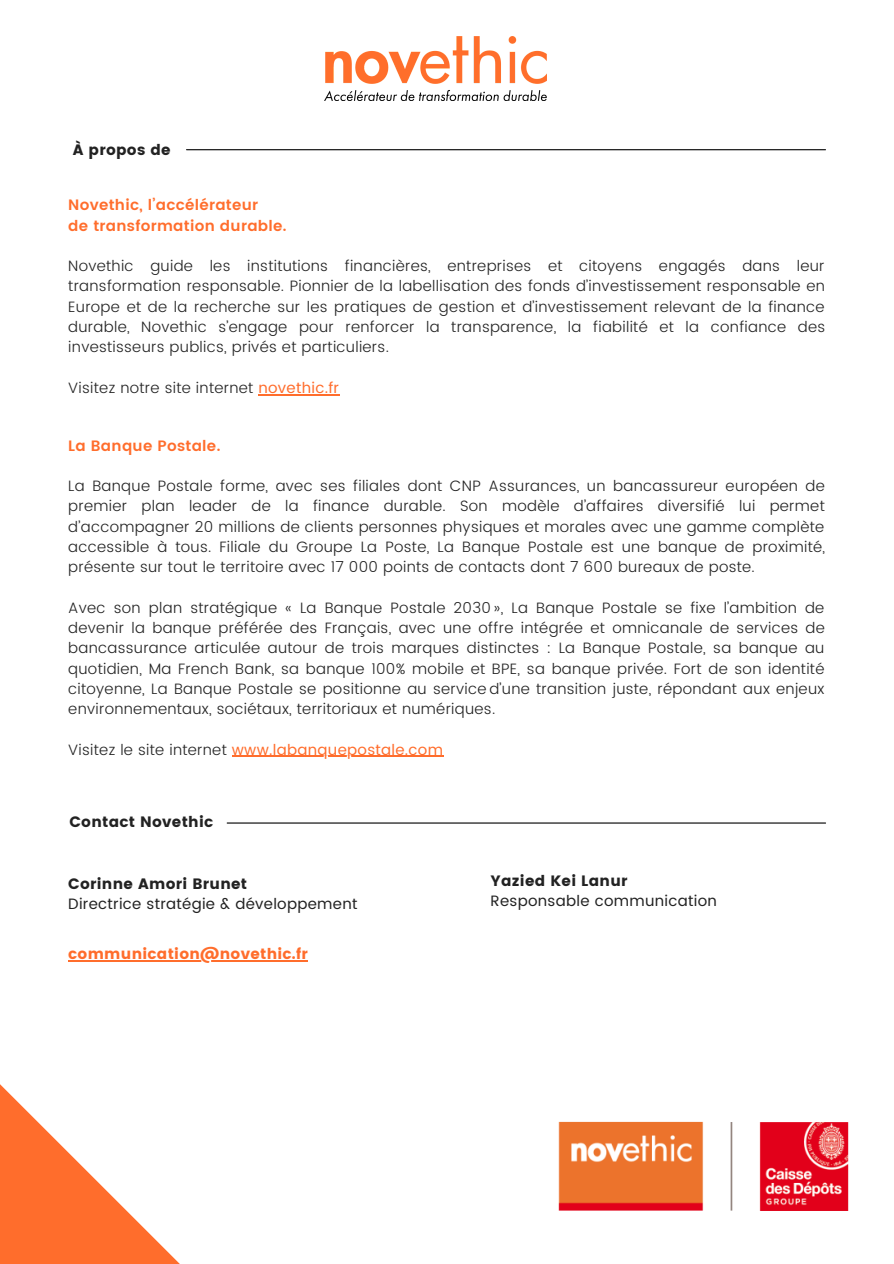
<style>
.page{position:relative;width:894px;height:1264px;background:#fff}
.page>*{position:absolute;margin:0;border:0;box-sizing:border-box;transform-origin:0 0}
.t1{font:300 15px/20.2px "Poppins";letter-spacing:.02em;color:#222;text-align:justify}
.t2{font:600 15px "Poppins";letter-spacing:.02em;color:#ff6d2c}
.t3{font:15px "Poppins";letter-spacing:.02em;color:#222}
.t4{font:15px "Poppins";letter-spacing:.02em;color:#222}
.t5{font:15px "Poppins";letter-spacing:.02em;color:#ff6d2c}
.t6{font:15px "Poppins";letter-spacing:.02em;color:#ff6d2c}
.s1{font-weight:400;color:#ff6d2c}
.s2{font-weight:300;color:#222}
</style>
<div class="page">
<svg style="left:0;top:1084px;width:179px;height:179px"></svg>
<img style="left:558px;top:1121px;width:291px;height:90px">
<hr style="left:258px;top:394px;width:81px;height:1px;background:#ff6d2c">
<hr style="left:232px;top:755px;width:211px;height:2px;background:#ff6d2c">
<hr style="left:227px;top:822px;width:598px;height:1px;background:#000">
<hr style="left:186px;top:149px;width:639px;height:1px;background:#000">
<hr style="left:68px;top:960px;width:240px;height:1px;background:#ff6d2c">
<img style="left:324px;top:36px;width:222px;height:64px">
<p class="t4" style="left:73px;top:141px;width:99px">À propos de</p>
<p class="t2" style="left:68px;top:196px;width:191px">Novethic, l’accélérateur</p>
<p class="t2" style="left:68px;top:217px;width:220px">de transformation durable.</p>
<p class="t1" style="left:68px;top:256px;width:758px">Novethic guide les institutions financières, entreprises et citoyens engagés dans leur transformation responsable. Pionnier de la labellisation des fonds d’investissement responsable en Europe et de la recherche sur les pratiques de gestion et d’investissement relevant de la finance durable, Novethic s’engage pour renforcer la transparence, la fiabilité et la confiance des investisseurs publics, privés et particuliers.</p>
<p class="t1" style="left:68px;top:377px;width:272px">Visitez notre site internet <span class="s1">novethic.fr</span></p>
<p class="t2" style="left:68px;top:436px;width:153px">La Banque Postale.</p>
<p class="t1" style="left:68px;top:476px;width:758px">La Banque Postale forme, avec ses filiales dont CNP Assurances, un bancassureur européen de premier plan leader de la finance durable. Son modèle d’affaires diversifié lui permet d’accompagner 20 millions de clients personnes physiques et morales avec une gamme complète accessible à tous. Filiale du Groupe La Poste, La Banque Postale est une banque de proximité, présente sur tout le territoire avec 17 000 points de contacts dont 7 600 bureaux de poste.</p>
<p class="t1" style="left:68px;top:597px;width:758px">Avec son plan stratégique « La Banque Postale 2030 », La Banque Postale se fixe l’ambition de devenir la banque préférée des Français, avec une offre intégrée et omnicanale de services de bancassurance articulée autour de trois marques distinctes : La Banque Postale, sa banque au quotidien, Ma French Bank, sa banque 100% mobile et BPE, sa banque privée. Fort de son identité citoyenne, La Banque Postale se positionne au service d’une transition juste, répondant aux enjeux environnementaux, sociétaux, territoriaux et numériques.</p>
<p class="t5" style="left:68px;top:740px;width:376px"><span class="s2">Visitez le site internet</span> www.labanquepostale.com</p>
<p class="t4" style="left:69px;top:812px;width:145px">Contact Novethic</p>
<p class="t4" style="left:68px;top:874px;width:180px">Corinne Amori Brunet</p>
<p class="t3" style="left:68px;top:895px;width:290px">Directrice stratégie &amp; développement</p>
<p class="t6" style="left:68px;top:945px;width:241px">communication@novethic.fr</p>
<p class="t4" style="left:490px;top:872px;width:138px">Yazied Kei Lanur</p>
<p class="t3" style="left:490px;top:892px;width:228px">Responsable communication</p>
</div>
